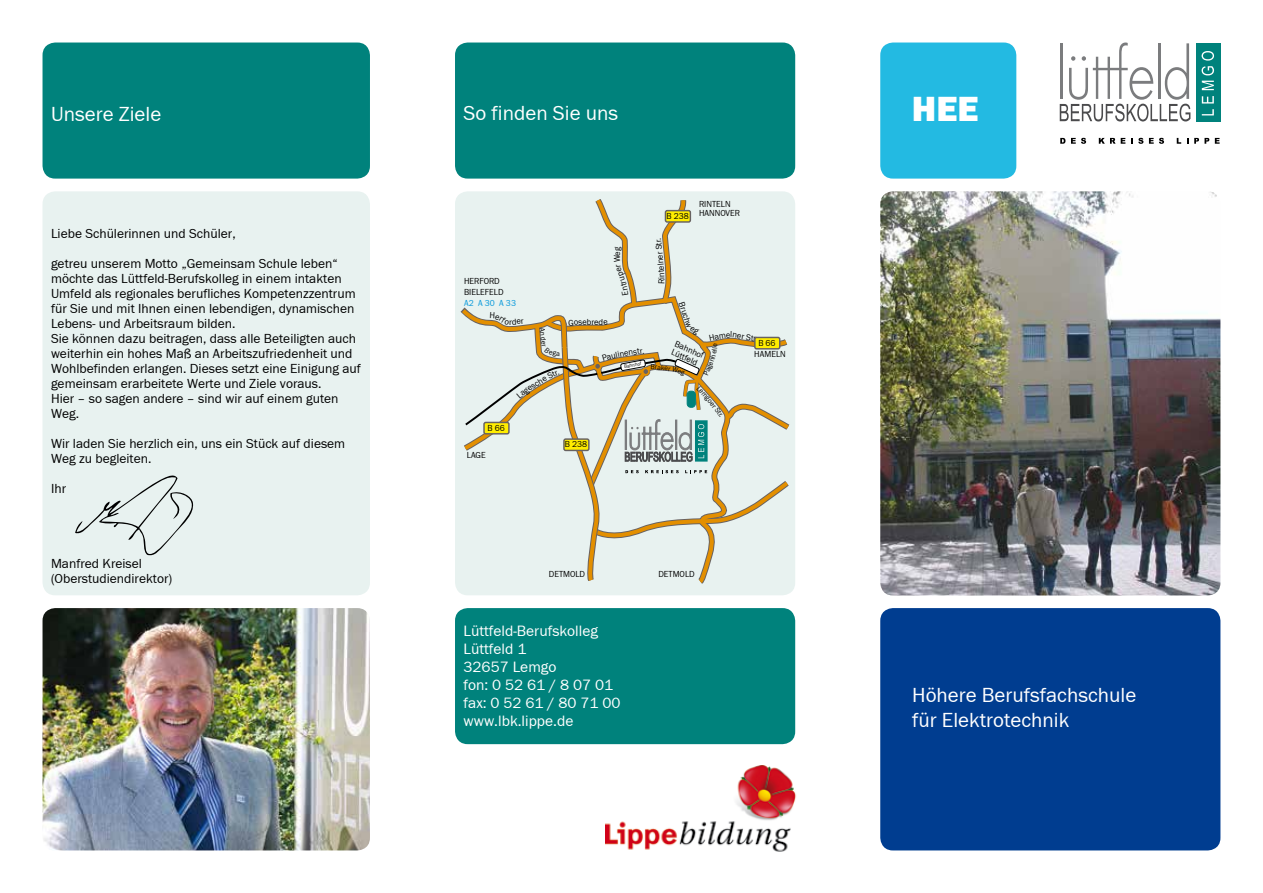
<style>
.page{position:relative;width:1263px;height:893px;background:#fff}
.page>*{position:absolute;margin:0;border:0;box-sizing:border-box;transform-origin:0 0}
.t1{font:36px "Franklin Gothic H Heavy";color:#fff}
.t2{font:21px/25.5px "Franklin Gothic";color:#fff}
.t3{font:15.45px/18px "Franklin Gothic";color:#fff}
.t4{font:13.5px/15px "Franklin Gothic";color:#000}
.t5{font:9px/10.9px "Franklin Gothic";color:#000;scale:.95 1}
.t6{font:9px/9px "Franklin Gothic";color:#000;scale:.96 1}
.t7{font:9px "Franklin Gothic";color:#0096da;scale:.95 1}
.t8{font:7.5px "Franklin Gothic";color:#000;scale:.95 1}
.t9{font:5.1px "Franklin Gothic";color:#000;scale:.95 1}
</style>
<div class="page">
<div style="left:43px;top:43px;width:327px;height:136px;background:#00827c;border-radius:13px"></div>
<div style="left:455px;top:43px;width:340px;height:136px;background:#00827c;border-radius:13px"></div>
<div style="left:455px;top:608px;width:340px;height:136px;background:#00827c;border-radius:13px"></div>
<div style="left:880px;top:608px;width:340px;height:242px;background:#003d90;border-radius:13px"></div>
<div style="left:880px;top:43px;width:136px;height:136px;background:#23bae2;border-radius:13px"></div>
<div style="left:43px;top:191px;width:327px;height:404px;background:#e8f2f0;border-radius:13px"></div>
<div style="left:455px;top:191px;width:340px;height:404px;background:#e8f2f0;border-radius:13px"></div>
<img style="left:880px;top:191px;width:340px;height:404px">
<img style="left:43px;top:608px;width:327px;height:242px">
<svg style="left:75px;top:475px;width:119px;height:81px"></svg>
<div style="left:1196px;top:44px;width:24px;height:78px;background:#00827c"></div>
<svg style="left:1060px;top:138px;width:5px;height:6px"></svg>
<svg style="left:1071px;top:138px;width:15px;height:6px"></svg>
<svg style="left:1099px;top:138px;width:16px;height:6px"></svg>
<svg style="left:1121px;top:138px;width:4px;height:6px"></svg>
<svg style="left:1131px;top:138px;width:12px;height:6px"></svg>
<svg style="left:1149px;top:138px;width:15px;height:6px"></svg>
<svg style="left:1177px;top:138px;width:4px;height:6px"></svg>
<svg style="left:1194px;top:138px;width:15px;height:6px"></svg>
<svg style="left:1215px;top:138px;width:4px;height:6px"></svg>
<svg style="left:1060px;top:43px;width:130px;height:79px"></svg>
<svg style="left:1202px;top:96px;width:12px;height:19px"></svg>
<svg style="left:1202px;top:81px;width:12px;height:9px"></svg>
<svg style="left:1201px;top:51px;width:13px;height:24px"></svg>
<img style="left:605px;top:766px;width:191px;height:86px">
<svg style="left:456px;top:192px;width:338px;height:397px"></svg>
<h2 class="t2" style="left:51px;top:101px;width:112px">Unsere Ziele</h2>
<p class="t4" style="left:51px;top:227px;width:186px">Liebe Schülerinnen und Schüler,</p>
<p class="t4" style="left:51px;top:257px;width:311px">getreu unserem Motto „Gemeinsam Schule leben“ möchte das Lüttfeld-Berufskolleg in einem intakten Umfeld als regionales berufliches Kompetenzzentrum für Sie und mit Ihnen einen lebendigen, dynamischen Lebens- und Arbeitsraum bilden.<br>Sie können dazu beitragen, dass alle Beteiligten auch weiterhin ein hohes Maß an Arbeitszufriedenheit und Wohlbefinden erlangen. Dieses setzt eine Einigung auf gemeinsam erarbeitete Werte und Ziele voraus.<br>Hier – so sagen andere – sind wir auf einem guten Weg.</p>
<p class="t4" style="left:51px;top:437px;width:296px">Wir laden Sie herzlich ein, uns ein Stück auf diesem<br>Weg zu begleiten.</p>
<p class="t4" style="left:51px;top:482px;width:17px">Ihr</p>
<p class="t4" style="left:51px;top:557px;width:123px">Manfred Kreisel (Oberstudiendirektor)</p>
<h2 class="t2" style="left:463px;top:101px;width:156px">So finden Sie uns</h2>
<p class="t5" style="left:464px;top:276px;width:43px">HERFORD<br>BIELEFELD</p>
<p class="t7" style="left:464px;top:298px;width:56px">A2 A 30 A 33</p>
<p class="t5" style="left:487px;top:422px;width:20px">B 66</p>
<p class="t5" style="left:467px;top:449px;width:22px">LAGE</p>
<p class="t5" style="left:591px;top:316px;width:4px">r</p>
<p class="t5" style="left:565px;top:439px;width:25px">B 238</p>
<p class="t5" style="left:666px;top:211px;width:25px">B 238</p>
<p class="t5" style="left:655px;top:260px;width:22px;rotate:-96deg">er Str</p>
<p class="t5" style="left:699px;top:200px;width:45px;line-height:9px">RINTELN<br>HANNOVER</p>
<p class="t9" style="left:624px;top:364px;width:20px;rotate:-10deg">Bahnhof</p>
<p class="t5" style="left:686px;top:300px;width:30px;rotate:71deg">Bruchw</p>
<p class="t6" style="left:677px;top:339px;width:34px;rotate:24deg">Bahnhof<br>Lüttfeld</p>
<p class="t8" style="left:701px;top:384px;width:19px;rotate:49deg">Lemg</p>
<p class="t5" style="left:758px;top:337px;width:20px">B 66</p>
<p class="t5" style="left:754px;top:349px;width:35px">HAMELN</p>
<p class="t5" style="left:549px;top:568px;width:40px">DETMOLD</p>
<p class="t3" style="left:463px;top:622px;width:159px">Lüttfeld-Berufskolleg<br>Lüttfeld 1<br>32657 Lemgo<br>fon: 0 52 61 / 8 07 01 fax: 0 52 61 / 80 71 00 www.lbk.lippe.de</p>
<p class="t5" style="left:658px;top:568px;width:40px">DETMOLD</p>
<h1 class="t1" style="left:912px;top:88px;width:68px">HEE</h1>
<h2 class="t2" style="left:912px;top:682px;width:226px">Höhere Berufsfachschule für Elektrotechnik</h2>
</div>
